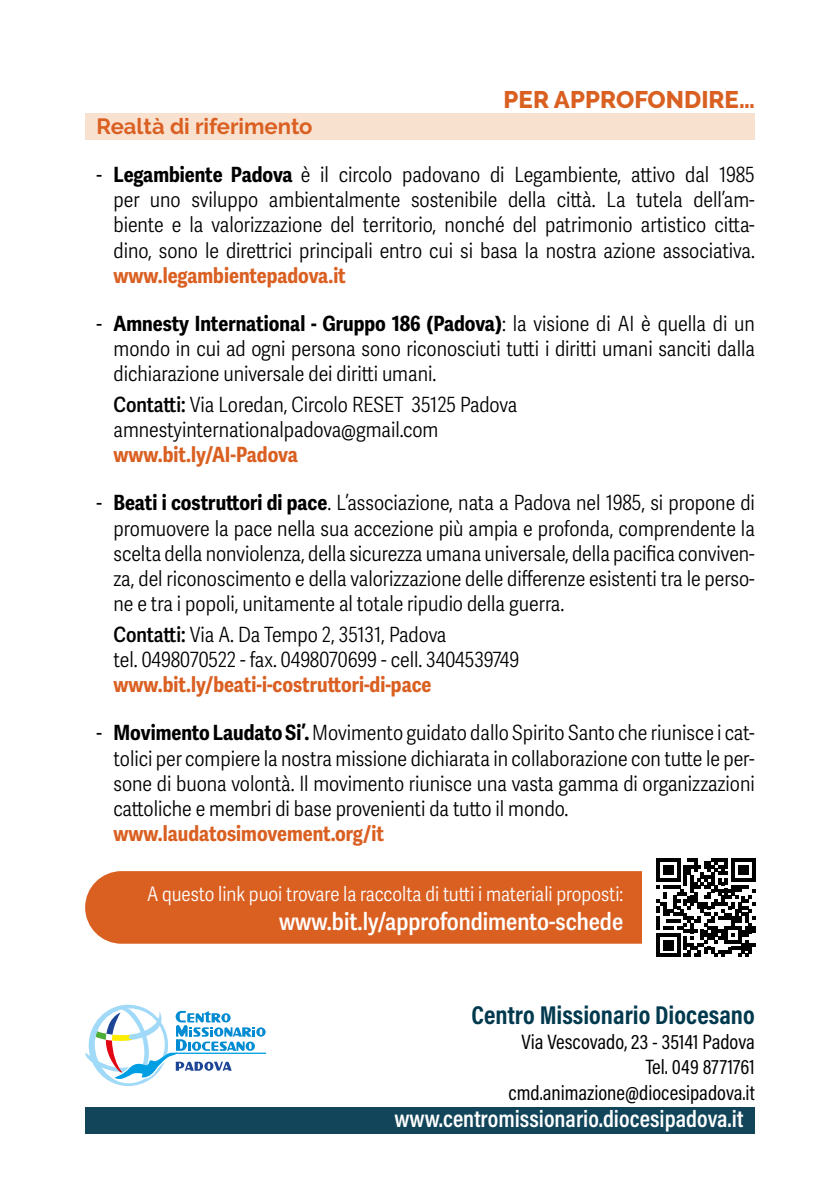
<style>
.page{position:relative;width:840px;height:1191px;background:#fff}
.page>*{position:absolute;margin:0;border:0;box-sizing:border-box;transform-origin:0 0}
.t1{font:700 26px "Acumin Pro Cond";color:#00394e}
.t2{font:600 24px "Acumin Pro Cond";color:#fff}
.t3{font:600 24px "Adelle Sans Cnd";color:#fff}
.t4{font:800 24px "Raleway";color:#da6022}
.t5{font:700 22px "Raleway";color:#da6022}
.t6{font:300 21px/25.2px "Adelle Sans Cnd";color:#000;text-align:justify}
.t7{font:700 21px "Adelle Sans Cnd";color:#da6022}
.t8{font:21px/25.2px "Acumin Pro Cond";color:#000;text-align:right}
.t9{font:300 20px "Adelle Sans Cnd";color:#fff}
.s1{font-weight:400}
.s2{font-weight:700}
.s3{font-weight:600}
</style>
<div class="page">
<div style="left:85px;top:871px;width:669px;height:72px;background:#da6022;border-radius:36px"></div>
<div style="left:85px;top:113px;width:669px;height:26px;background:#f9e1d0"></div>
<hr style="left:175px;top:1052px;width:91px;height:2px;background:#009fe3">
<svg style="left:85px;top:1004px;width:180px;height:82px"></svg>
<div style="left:85px;top:1106px;width:669px;height:27px;background:#12455a"></div>
<div style="left:642px;top:844px;width:126px;height:126px;background:#fff"></div>
<svg style="left:656px;top:858px;width:99px;height:99px"></svg>
<p class="t4" style="left:503px;top:86px;width:252px">PER APPROFONDIRE…</p>
<p class="t5" style="left:96px;top:114px;width:217px">Realtà di riferimento</p>
<p class="t6" style="left:113px;top:163px;width:642px;text-indent:-17px"><span class="s1">-</span> <span class="s2">Legambiente Padova</span> è il circolo padovano di Legambiente, attivo dal 1985 per uno sviluppo ambientalmente sostenibile della città. La tutela dell’am&shy;biente e la valorizzazione del territorio, nonché del patrimonio artistico citta&shy;dino, sono le direttrici principali entro cui si basa la nostra azione associativa.</p>
<p class="t7" style="left:113px;top:263px;width:234px">www.legambientepadova.it</p>
<p class="t6" style="left:113px;top:311px;width:642px;text-indent:-17px"><span class="s1">-</span> <span class="s2">Amnesty International - Gruppo 186 (Padova)</span>: la visione di AI è quella di un mondo in cui ad ogni persona sono riconosciuti tutti i diritti umani sanciti dalla dichiarazione universale dei diritti umani.</p>
<p class="t6" style="left:113px;top:392px;width:405px"><span class="s3">Contatti:</span> Via Loredan, Circolo RESET 35125 Padova amnestyinternationalpadova@gmail.com</p>
<p class="t7" style="left:113px;top:442px;width:186px">www.bit.ly/AI-Padova</p>
<p class="t6" style="left:113px;top:491px;width:642px;text-indent:-17px"><span class="s1">-</span> <span class="s2">Beati i costruttori di pace</span>. L’associazione, nata a Padova nel 1985, si propone di promuovere la pace nella sua accezione più ampia e profonda, comprendente la scelta della nonviolenza, della sicurezza umana universale, della pacifica conviven&shy;za, del riconoscimento e della valorizzazione delle differenze esistenti tra le perso&shy;ne e tra i popoli, unitamente al totale ripudio della guerra.</p>
<p class="t6" style="left:113px;top:622px;width:407px"><span class="s3">Contatti:</span> Via A. Da Tempo 2, 35131, Padova<br>tel. 0498070522 - fax. 0498070699 - cell. 3404539749</p>
<p class="t7" style="left:113px;top:672px;width:319px">www.bit.ly/beati-i-costruttori-di-pace</p>
<p class="t6" style="left:113px;top:721px;width:642px;text-indent:-17px"><span class="s1">-</span> <span class="s2">Movimento Laudato Si’.</span> Movimento guidato dallo Spirito Santo che riunisce i cat&shy;tolici per compiere la nostra missione dichiarata in collaborazione con tutte le per&shy;sone di buona volontà. Il movimento riunisce una vasta gamma di organizzazioni cattoliche e membri di base provenienti da tutto il mondo.</p>
<p class="t7" style="left:113px;top:821px;width:272px">www.laudatosimovement.org/it</p>
<p class="t9" style="left:147px;top:882px;width:477px">A questo link puoi trovare la raccolta di tutti i materiali proposti:</p>
<p class="t3" style="left:279px;top:907px;width:345px">www.bit.ly/approfondimento-schede</p>
<p class="t1" style="left:471px;top:997px;width:284px">Centro Missionario Diocesano</p>
<p class="t8" style="left:508px;top:1028px;width:248px">Via Vescovado, 23 - 35141 Padova<br>Tel. 049 8771761 cmd.animazione@diocesipadova.it</p>
<p class="t2" style="left:394px;top:1103px;width:350px">www.centromissionario.diocesipadova.it</p>
</div>
